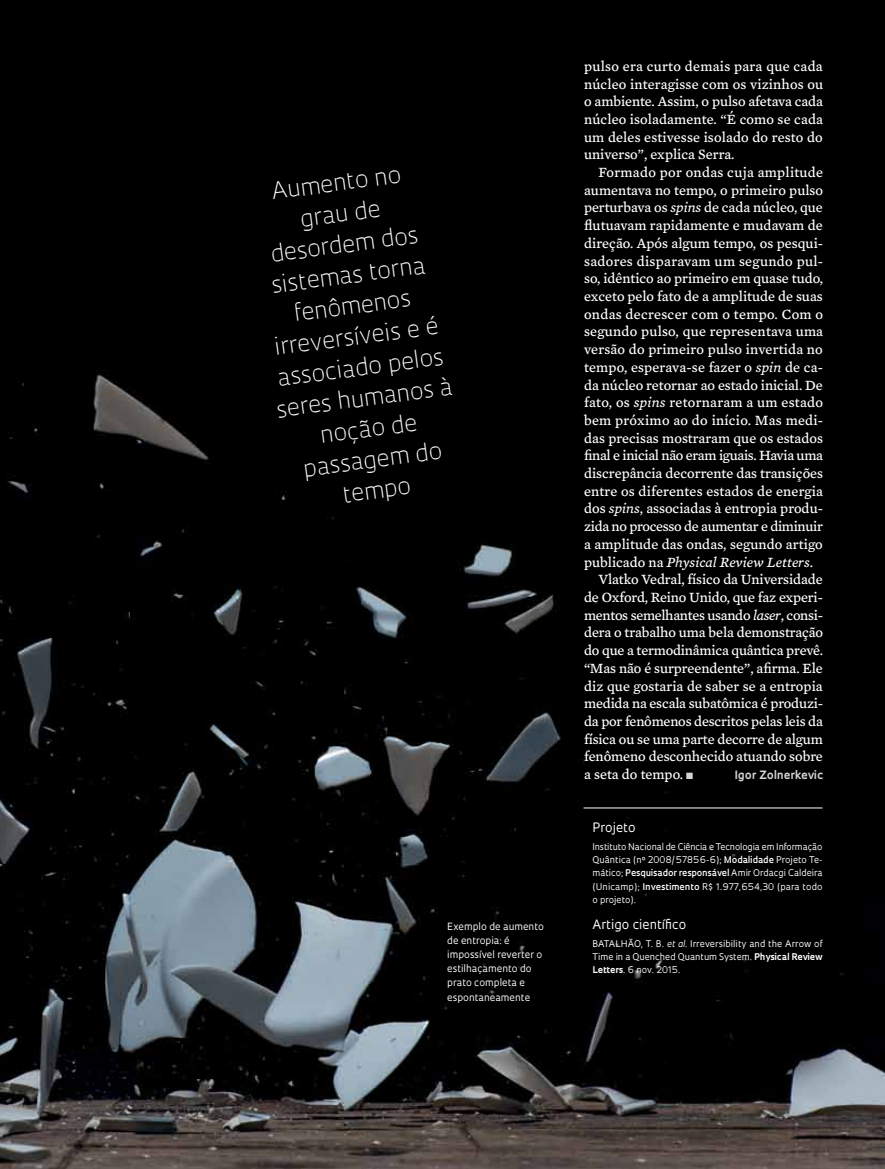
<style>
.page{position:relative;width:885px;height:1169px;background:#fff}
.page>*{position:absolute;margin:0;border:0;box-sizing:border-box;transform-origin:0 0}
.t1{font:300 22.5px/30.9px "Oculum";color:#fff;text-align:center}
.t2{font:14.4px/17.7px "Mercury Text G4";color:#fff;text-align:justify}
.t3{font:14.4px "Mercury Text G4";letter-spacing:.02em;color:#fff}
.t4{font:14.4px "Mercury Text G4";letter-spacing:-.02em;color:#fff}
.t5{font:italic 14.4px "Mercury Text G4";color:#fff}
.t6{font:12.6px "Oculum";color:#fff}
.t7{font:700 11.25px "Oculum";letter-spacing:.01em;color:#d1d3d4}
.t8{font:9.75px/14.1px "Oculum";color:#fff}
.t9{font:9px/13.2px "Oculum";color:#fff;text-align:justify}
.s1{font-style:italic}
.s2{font-style:normal}
.s3{color:#d1d3d4}
.s4{font-weight:600}
.s5{font-weight:700}
</style>
<div class="page">
<img style="left:0;top:0;width:885px;height:1168px">
<hr style="left:584px;top:807px;width:239px;height:1px;background:#fff">
<h1 class="t1" style="left:244px;top:179px;width:179px;rotate:-8deg">Aumento no grau de<br>des ordem dos sistemas torna fenômenos irreversíveis e é associado pelos seres humanos à noção de passagem do tempo</h1>
<p class="t8" style="left:447px;top:918px;width:98px">Exemplo de aumento de entropia: é impossível reverter o estilhaçamento do prato completa e espontaneamente</p>
<p class="t2" style="left:584px;top:56px;width:241px">pulso era curto demais para que cada núcleo interagisse com os vizinhos ou o ambiente. Assim, o pulso afetava cada núcleo isoladamente. “É como se cada um deles estivesse isolado do resto do universo”, explica Serra.</p>
<p class="t3" style="left:598px;top:162px;width:226px">Formado por ondas cuja amplitude</p>
<p class="t2" style="left:584px;top:180px;width:241px">aumentava no tempo, o primeiro pulso</p>
<p class="t2" style="left:584px;top:198px;width:240px">perturbava os <span class="s1">spins</span> de cada núcleo, que</p>
<p class="t2" style="left:584px;top:216px;width:240px">flutuavam rapidamente e mudavam de</p>
<p class="t2" style="left:584px;top:233px;width:241px">direção. Após algum tempo, os pesqui-</p>
<p class="t3" style="left:584px;top:250px;width:241px">sadores disparavam um segundo pul-</p>
<p class="t2" style="left:584px;top:269px;width:241px">so, idêntico ao primeiro em quase tudo,</p>
<p class="t2" style="left:584px;top:286px;width:240px">exceto pelo fato de a amplitude de suas</p>
<p class="t3" style="left:584px;top:303px;width:241px">ondas decrescer com o tempo. Com o</p>
<p class="t2" style="left:584px;top:322px;width:241px">segundo pulso, que representava uma</p>
<p class="t2" style="left:584px;top:340px;width:240px">versão do primeiro pulso invertida no</p>
<p class="t2" style="left:584px;top:357px;width:241px">tempo, esperava-se fazer o <span class="s1">spin</span> de ca-</p>
<p class="t2" style="left:584px;top:375px;width:240px">da núcleo retornar ao estado inicial. De</p>
<p class="t3" style="left:584px;top:392px;width:240px">fato, os <span class="s1">spins</span> retornaram a um estado</p>
<p class="t3" style="left:584px;top:409px;width:241px">bem próximo ao do início. Mas medi-</p>
<p class="t2" style="left:584px;top:428px;width:240px">das precisas mostraram que os estados</p>
<p class="t4" style="left:584px;top:445px;width:240px">final e inicial não eram iguais. Havia uma</p>
<p class="t2" style="left:584px;top:463px;width:241px">discrepância decorrente das transições</p>
<p class="t2" style="left:584px;top:481px;width:240px">entre os diferentes estados de energia</p>
<p class="t2" style="left:584px;top:499px;width:240px">dos <span class="s1">spins</span>, associadas à entropia produ-</p>
<p class="t4" style="left:584px;top:516px;width:240px">zida no processo de aumentar e diminuir</p>
<p class="t2" style="left:584px;top:534px;width:240px">a amplitude das ondas, segundo artigo</p>
<p class="t5" style="left:584px;top:551px;width:231px"><span class="s2">publicado na</span> Physical Review Letters<span class="s2">.</span></p>
<p class="t2" style="left:598px;top:570px;width:226px">Vlatko Vedral, físico da Universidade</p>
<p class="t2" style="left:584px;top:587px;width:240px">de Oxford, Reino Unido, que faz experi-</p>
<p class="t4" style="left:584px;top:604px;width:240px">mentos semelhantes usando <span class="s1">laser</span>, consi-</p>
<p class="t2" style="left:584px;top:623px;width:241px">dera o trabalho uma bela demonstração</p>
<p class="t2" style="left:584px;top:640px;width:240px">do que a termodinâmica quântica prevê.</p>
<p class="t2" style="left:584px;top:658px;width:240px">“Mas não é surpreendente”, afirma. Ele</p>
<p class="t2" style="left:584px;top:676px;width:240px">diz que gostaria de saber se a entropia</p>
<p class="t2" style="left:584px;top:693px;width:241px">medida na escala subatômica é produzi-</p>
<p class="t2" style="left:584px;top:711px;width:240px">da por fenômenos descritos pelas leis da</p>
<p class="t2" style="left:584px;top:729px;width:240px">física ou se uma parte decorre de algum</p>
<p class="t2" style="left:584px;top:747px;width:240px">fenômeno desconhecido atuando sobre</p>
<p class="t2" style="left:584px;top:764px;width:111px">a seta do tempo. <span class="s3">■</span></p>
<p class="t7" style="left:734px;top:767px;width:90px">Igor Zolnerkevic</p>
<p class="t6" style="left:592px;top:819px;width:45px">Projeto</p>
<p class="t9" style="left:592px;top:839px;width:232px">Instituto Nacional de Ciência e Tecnologia em Informação Quântica (nº 2008/57856-6); <span class="s4">Modalidade</span> Projeto Te&shy;mático; <span class="s4">Pesquisador responsável</span> Amir Ordacgi Caldeira (Unicamp); <span class="s4">Investimento</span> R$ 1.977,654,30 (para todo o projeto).</p>
<p class="t6" style="left:592px;top:916px;width:95px">Artigo científico</p>
<p class="t9" style="left:592px;top:936px;width:232px">BATALHÃO, T. B. <span class="s1">et al</span>. Irreversibility and the Arrow of Time in a Quenched Quantum System. <span class="s5">Physical Review Letters</span>. 6 nov. 2015.</p>
</div>
